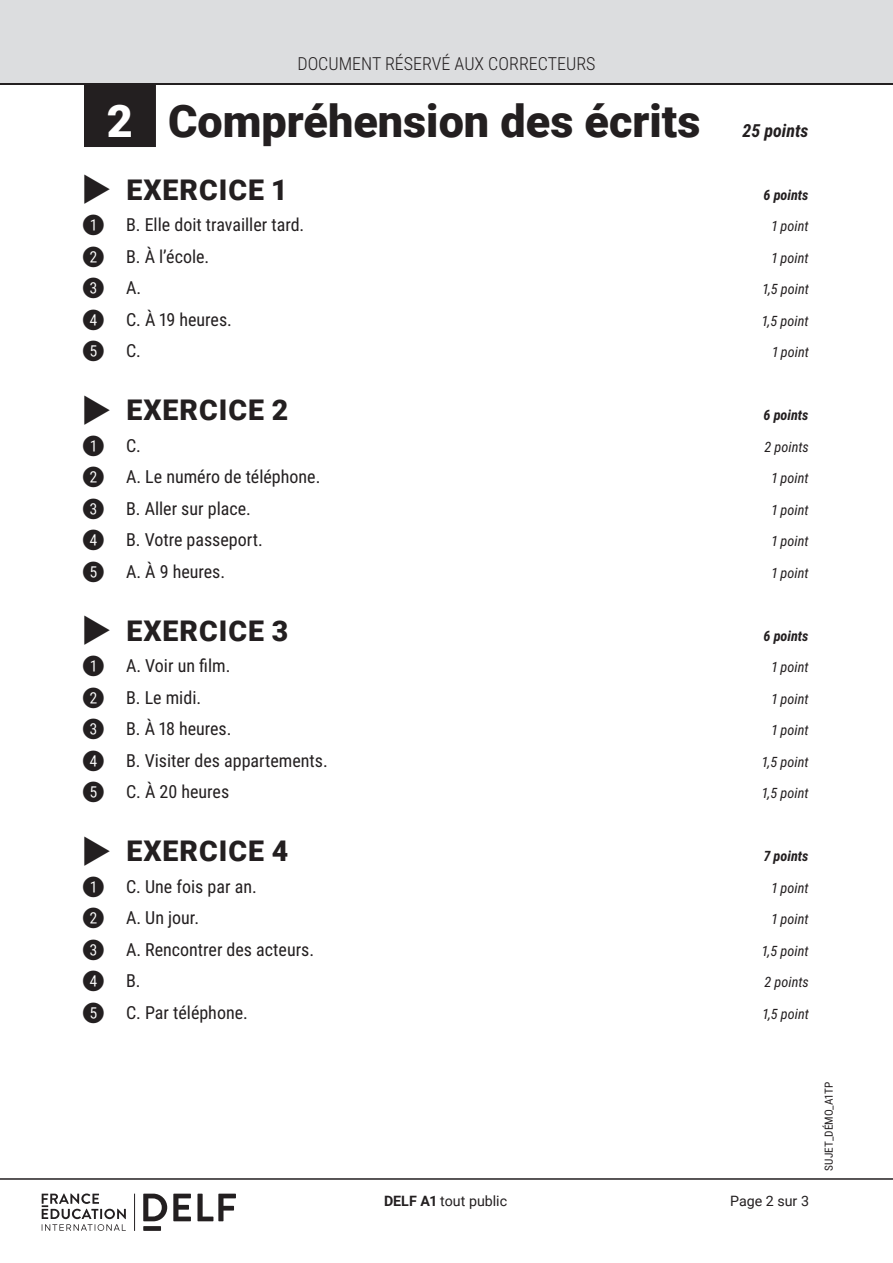
<style>
.page{position:relative;width:893px;height:1263px;background:#fff}
.page>*{position:absolute;margin:0;border:0;box-sizing:border-box;transform-origin:0 0}
.t1{font:900 45px "Roboto";color:#231f20}
.t2{font:40.5px "Questions DELF";color:#231f20}
.t3{font:900 28.5px "Roboto";letter-spacing:.035em;color:#231f20}
.t4{font:18px "Roboto Condensed";color:#231f20}
.t5{font:300 18px "Roboto Condensed";color:#231f20}
.t6{font:italic 700 18px "Roboto Condensed";color:#231f20}
.t7{font:italic 14.25px "Roboto Condensed";color:#231f20}
.t8{font:italic 700 14.25px "Roboto Condensed";color:#231f20}
.t9{font:14.25px "Roboto";color:#231f20}
.t10{font:11.25px "Roboto Condensed";color:#231f20}
.s1{color:#fff}
.s2{font-family:"Questions DELF";font-weight:400;font-size:42px}
.s3{font-weight:700}
</style>
<div class="page">
<hr style="left:0;top:1178px;width:893px;height:2px;background:#231f20">
<div style="left:0;top:0;width:893px;height:83px;background:#dcdddf"></div>
<hr style="left:0;top:83px;width:893px;height:2px;background:#231f20">
<svg style="left:143px;top:1193px;width:24px;height:28px"></svg>
<svg style="left:173px;top:1193px;width:18px;height:28px"></svg>
<svg style="left:197px;top:1193px;width:39px;height:28px"></svg>
<div style="left:143px;top:1226px;width:18px;height:5px;background:#231f20"></div>
<svg style="left:42px;top:1193px;width:84px;height:38px"></svg>
<hr style="left:134px;top:1193px;width:1px;height:38px;background:#231f20">
<div style="left:84px;top:84px;width:72px;height:63px;background:#231f20"></div>
<p class="t5" style="left:297px;top:53px;width:300px">DOCUMENT RÉSERVÉ AUX CORRECTEURS</p>
<h1 class="t1" style="left:107px;top:103px;width:595px"><span class="s1">2</span> Compréhension des écrits</h1>
<h3 class="t3" style="left:85px;top:169px;width:203px"><span class="s2">&gt;</span> EXERCICE 1</h3>
<p class="t6" style="left:742px;top:123px;width:68px">25 points</p>
<p class="t8" style="left:763px;top:189px;width:47px">6 points</p>
<h2 class="t2" style="left:84px;top:200px;width:22px">1</h2>
<p class="t4" style="left:126px;top:212px;width:180px">B. Elle doit travailler tard.</p>
<p class="t7" style="left:772px;top:216px;width:38px">1 point</p>
<h2 class="t2" style="left:84px;top:231px;width:22px">2</h2>
<p class="t4" style="left:126px;top:243px;width:85px">B. À l’école.</p>
<p class="t7" style="left:772px;top:247px;width:38px">1 point</p>
<h2 class="t2" style="left:84px;top:263px;width:22px">3</h2>
<p class="t4" style="left:126px;top:277px;width:17px">A.</p>
<p class="t7" style="left:763px;top:279px;width:48px">1,5 point</p>
<h2 class="t2" style="left:84px;top:294px;width:22px">4</h2>
<p class="t4" style="left:126px;top:306px;width:107px">C. À 19 heures.</p>
<p class="t7" style="left:762px;top:310px;width:48px">1,5 point</p>
<h2 class="t2" style="left:84px;top:326px;width:22px">5</h2>
<p class="t4" style="left:126px;top:340px;width:16px">C.</p>
<p class="t7" style="left:772px;top:342px;width:38px">1 point</p>
<h3 class="t3" style="left:84px;top:390px;width:205px"><span class="s2">&gt;</span> EXERCICE 2</h3>
<p class="t8" style="left:763px;top:409px;width:47px">6 points</p>
<h2 class="t2" style="left:84px;top:420px;width:22px">1</h2>
<p class="t4" style="left:126px;top:435px;width:16px">C.</p>
<p class="t7" style="left:764px;top:438px;width:46px">2 points</p>
<h2 class="t2" style="left:84px;top:452px;width:22px">2</h2>
<p class="t4" style="left:126px;top:464px;width:196px">A. Le numéro de téléphone.</p>
<p class="t7" style="left:772px;top:468px;width:38px">1 point</p>
<h2 class="t2" style="left:84px;top:483px;width:22px">3</h2>
<p class="t4" style="left:126px;top:495px;width:126px">B. Aller sur place.</p>
<p class="t7" style="left:772px;top:499px;width:38px">1 point</p>
<h2 class="t2" style="left:84px;top:515px;width:22px">4</h2>
<p class="t4" style="left:126px;top:527px;width:138px">B. Votre passeport.</p>
<p class="t7" style="left:772px;top:531px;width:38px">1 point</p>
<h2 class="t2" style="left:84px;top:546px;width:22px">5</h2>
<p class="t4" style="left:126px;top:558px;width:101px">A. À 9 heures.</p>
<p class="t7" style="left:772px;top:562px;width:38px">1 point</p>
<h3 class="t3" style="left:84px;top:610px;width:205px"><span class="s2">&gt;</span> EXERCICE 3</h3>
<p class="t8" style="left:763px;top:630px;width:47px">6 points</p>
<h2 class="t2" style="left:84px;top:641px;width:22px">1</h2>
<p class="t4" style="left:126px;top:653px;width:106px">A. Voir un film.</p>
<p class="t7" style="left:772px;top:657px;width:38px">1 point</p>
<h2 class="t2" style="left:84px;top:672px;width:22px">2</h2>
<p class="t4" style="left:126px;top:684px;width:77px">B. Le midi.</p>
<p class="t7" style="left:772px;top:688px;width:38px">1 point</p>
<h2 class="t2" style="left:84px;top:704px;width:22px">3</h2>
<p class="t4" style="left:126px;top:716px;width:107px">B. À 18 heures.</p>
<p class="t7" style="left:772px;top:720px;width:38px">1 point</p>
<h2 class="t2" style="left:84px;top:735px;width:22px">4</h2>
<p class="t4" style="left:126px;top:747px;width:203px">B. Visiter des appartements.</p>
<p class="t7" style="left:762px;top:751px;width:48px">1,5 point</p>
<h2 class="t2" style="left:84px;top:767px;width:22px">5</h2>
<p class="t4" style="left:126px;top:779px;width:105px">C. À 20 heures</p>
<p class="t7" style="left:762px;top:783px;width:48px">1,5 point</p>
<h3 class="t3" style="left:84px;top:831px;width:205px"><span class="s2">&gt;</span> EXERCICE 4</h3>
<p class="t8" style="left:764px;top:846px;width:46px">7 points</p>
<h2 class="t2" style="left:84px;top:861px;width:22px">1</h2>
<p class="t4" style="left:126px;top:873px;width:132px">C. Une fois par an.</p>
<p class="t7" style="left:772px;top:877px;width:38px">1 point</p>
<h2 class="t2" style="left:84px;top:893px;width:22px">2</h2>
<p class="t4" style="left:126px;top:905px;width:75px">A. Un jour.</p>
<p class="t7" style="left:772px;top:909px;width:38px">1 point</p>
<h2 class="t2" style="left:84px;top:924px;width:22px">3</h2>
<p class="t4" style="left:126px;top:936px;width:190px">A. Rencontrer des acteurs.</p>
<p class="t7" style="left:762px;top:940px;width:48px">1,5 point</p>
<h2 class="t2" style="left:84px;top:956px;width:22px">4</h2>
<p class="t4" style="left:126px;top:970px;width:16px">B.</p>
<p class="t7" style="left:764px;top:974px;width:46px">2 points</p>
<h2 class="t2" style="left:84px;top:987px;width:22px">5</h2>
<p class="t4" style="left:126px;top:999px;width:123px">C. Par téléphone.</p>
<p class="t7" style="left:763px;top:1003px;width:48px">1,5 point</p>
<p class="t9" style="left:384px;top:1196px;width:125px"><span class="s3">DELF A1</span> tout public</p>
<p class="t9" style="left:730px;top:1190px;width:80px">Page 2 sur 3</p>
<p class="t10" style="left:821px;top:1170px;width:90px;rotate:-90deg">SUJET_DÉMO_A1TP</p>
</div>
